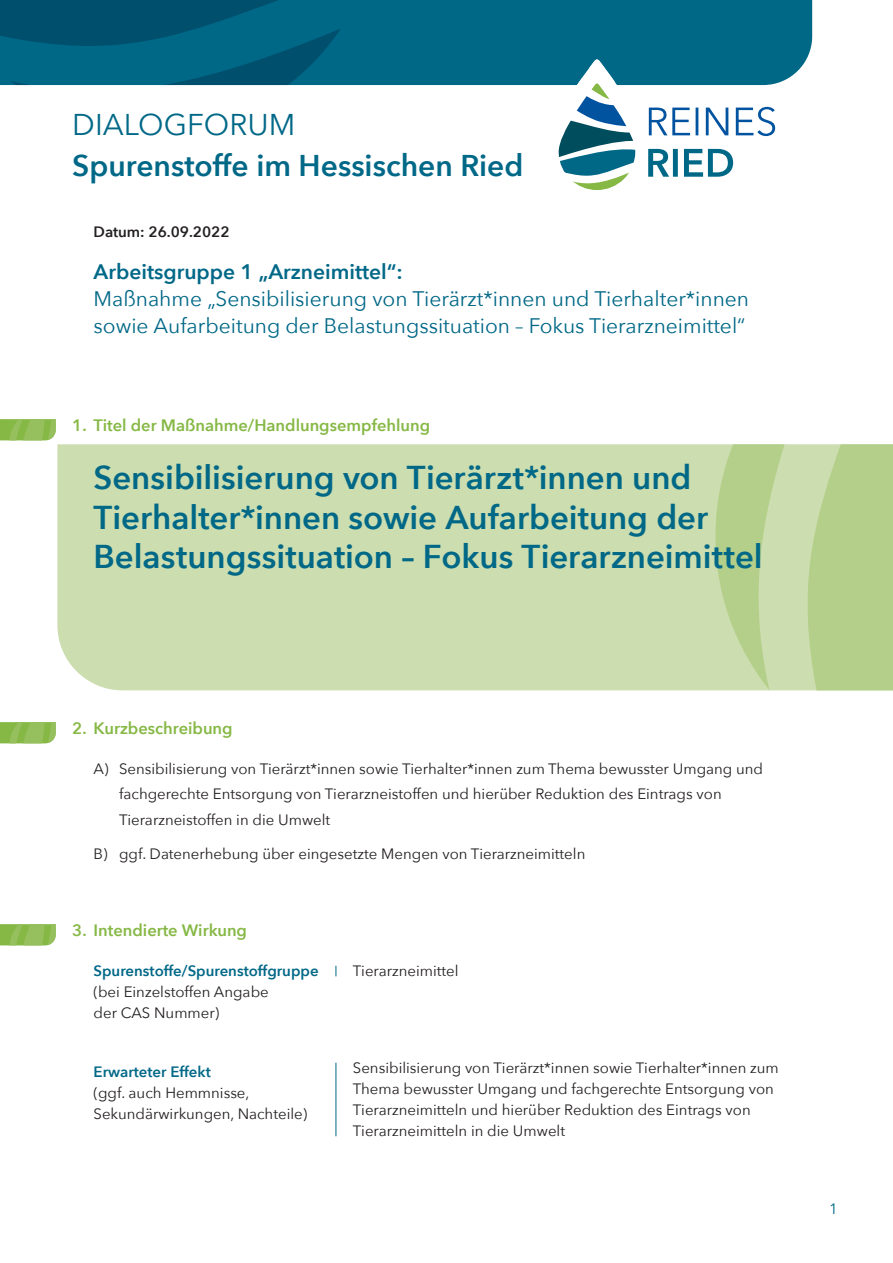
<style>
.page{position:relative;width:893px;height:1263px;background:#fff}
.page>*{position:absolute;margin:0;border:0;box-sizing:border-box;transform-origin:0 0}
.t1{font:600 33px/39.6px "Avenir Next";color:#006887}
.t2{font:600 30px "Avenir Next";color:#006887}
.t3{font:30px "Avenir Next";color:#006887}
.t4{font:21px/27px "Avenir Next";color:#006887}
.t5{font:600 21px "Avenir Next";color:#006887}
.t6{font:600 16.5px "Avenir Next";color:#86b845}
.t7{font:15px/21px "Avenir Next";color:#231f20}
.t8{font:600 15px "Avenir Next";color:#006887}
.t9{font:600 15px "Avenir Next";color:#231f20}
.t10{font:15px "Avenir Next";color:#006887}
</style>
<div class="page">
<div style="left:378px;top:0;width:434px;height:85px;background:#006887"></div>
<svg style="left:0;top:0;width:378px;height:85px;background:#005e7c"></svg>
<svg style="left:541px;top:60px;width:234px;height:130px"></svg>
<svg style="left:0;top:722px;width:56px;height:21px"></svg>
<div style="left:57px;top:444px;width:658px;height:246px;background:#ccddaf"></div>
<svg style="left:715px;top:444px;width:178px;height:246px;background:#bcd497"></svg>
<svg style="left:0;top:419px;width:56px;height:21px"></svg>
<svg style="left:0;top:924px;width:56px;height:21px"></svg>
<hr style="left:336px;top:1063px;width:1px;height:73px;background:#006887">
<h2 class="t3" style="left:72px;top:99px;width:224px">DIALOGFORUM</h2>
<h2 class="t2" style="left:72px;top:140px;width:453px">Spurenstoffe im Hessischen Ried</h2>
<p class="t9" style="left:94px;top:219px;width:137px">Datum: 26.09.2022</p>
<h3 class="t5" style="left:94px;top:254px;width:311px">Arbeitsgruppe 1 „Arzneimittel“:</h3>
<h3 class="t4" style="left:94px;top:285px;width:657px">Maßnahme „Sensibilisierung von Tierärzt*innen und Tierhalter*innen sowie Aufarbeitung der Belastungssituation – Fokus Tierarzneimittel“</h3>
<p class="t6" style="left:72px;top:411px;width:359px">1. Titel der Maßnahme/Handlungsempfehlung</p>
<h1 class="t1" style="left:94px;top:457px;width:671px">Sensibilisierung von Tierärzt*innen und<br>Tierhalter*innen sowie Aufarbeitung der<br>Belastungssituation – Fokus Tierarzneimittel</h1>
<p class="t6" style="left:72px;top:714px;width:162px">2. Kurzbeschreibung</p>
<p class="t7" style="left:119px;top:755px;width:645px;line-height:25.5px;text-indent:-26px">A) Sensibilisierung von Tierärzt*innen sowie Tierhalter*innen zum Thema bewusster Umgang und fachgerechte Entsorgung von Tierarzneistoffen und hierüber Reduktion des Eintrags von<br>Tierarzneistoffen in die Umwelt</p>
<p class="t7" style="left:94px;top:842px;width:493px">B) ggf. Datenerhebung über eingesetzte Mengen von Tierarzneimitteln</p>
<p class="t6" style="left:72px;top:916px;width:176px">3. Intendierte Wirkung</p>
<p class="t8" style="left:94px;top:958px;width:227px">Spurenstoffe/Spurenstoffgruppe</p>
<p class="t7" style="left:94px;top:981px;width:177px">(bei Einzelstoffen Angabe der CAS Nummer)</p>
<p class="t8" style="left:94px;top:1059px;width:119px">Erwarteter Effekt</p>
<p class="t7" style="left:94px;top:1082px;width:215px">(ggf. auch Hemmnisse,<br>Sekundärwirkungen, Nachteile)</p>
<p class="t7" style="left:353px;top:960px;width:107px">Tierarzneimittel</p>
<p class="t7" style="left:353px;top:1057px;width:427px">Sensibilisierung von Tierärzt*innen sowie Tierhalter*innen zum Thema bewusster Umgang und fachgerechte Entsorgung von Tierarzneimitteln und hierüber Reduktion des Eintrags von Tierarzneimitteln in die Umwelt</p>
<p class="t10" style="left:829px;top:1196px;width:10px">1</p>
</div>
